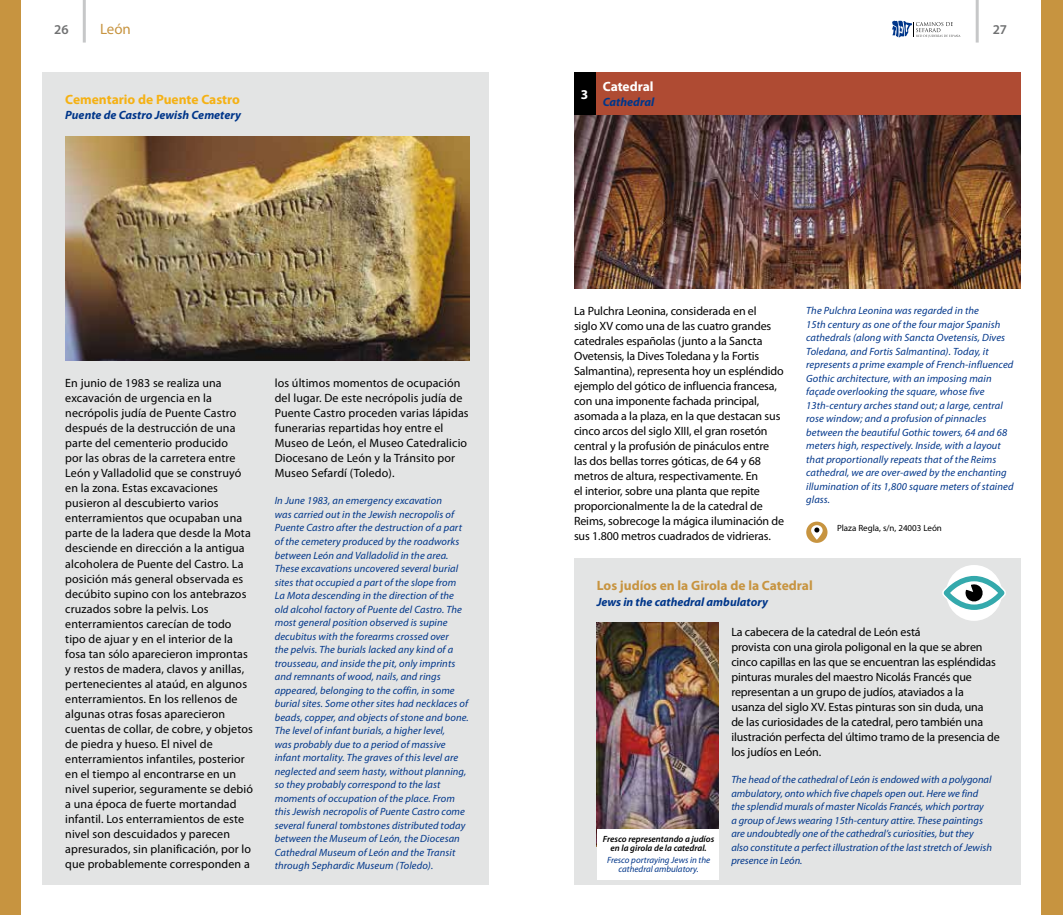
<style>
.page{position:relative;width:1063px;height:915px;background:#fff}
.page>*{position:absolute;margin:0;border:0;box-sizing:border-box;transform-origin:0 0}
.t1{font:15px "Myriad Pro";color:#c79440}
.t2{font:700 13.5px "Myriad Pro";color:#c79440}
.t3{font:700 13.5px "Myriad Pro";color:#f5b114}
.t4{font:700 13.5px "Myriad Pro";letter-spacing:-.005em;color:#fff}
.t5{font:600 13.5px "Myriad Pro";color:#707172}
.t6{font:12px/15px "Myriad Pro";letter-spacing:.005em;color:#000}
.t7{font:italic 700 12px "Myriad Pro";color:#00368a}
.t8{font:italic 10.5px/13.5px "Myriad Pro";letter-spacing:.01em;color:#00368a}
.t9{font:italic 600 9px/9px "Myriad Pro";color:#000;text-align:center}
.t10{font:italic 9px/9px "Myriad Pro";color:#00368a;text-align:center}
.t11{font:9px "Myriad Pro";color:#000}
</style>
<div class="page">
<div style="left:1042px;top:0;width:21px;height:914px;background:#c79440"></div>
<hr style="left:976px;top:0;width:3px;height:43px;background:#c6c7c8">
<svg style="left:892px;top:21px;width:69px;height:17px"></svg>
<hr style="left:83px;top:0;width:3px;height:43px;background:#c6c7c8">
<div style="left:0;top:0;width:21px;height:914px;background:#c79440"></div>
<img style="left:574px;top:115px;width:446px;height:173px">
<div style="left:574px;top:72px;width:446px;height:43px;background:#af4b33"></div>
<div style="left:574px;top:72px;width:21px;height:43px;background:#000"></div>
<svg style="left:806px;top:521px;width:22px;height:21px"></svg>
<svg style="left:811px;top:525px;width:12px;height:14px"></svg>
<div style="left:43px;top:72px;width:446px;height:812px;background:#e3e4e4"></div>
<img style="left:65px;top:136px;width:404px;height:224px">
<div style="left:574px;top:558px;width:446px;height:326px;background:#e3e4e4"></div>
<img style="left:597px;top:622px;width:122px;height:206px">
<div style="left:946px;top:564px;width:56px;height:56px;background:#fff;border-radius:50%"></div>
<svg style="left:942px;top:573px;width:64px;height:39px"></svg>
<div style="left:597px;top:828px;width:122px;height:51px;background:#fff"></div>
<p class="t5" style="left:54px;top:21px;width:16px">26</p>
<p class="t1" style="left:100px;top:20px;width:32px">León</p>
<p class="t5" style="left:993px;top:21px;width:16px">27</p>
<p class="t3" style="left:65px;top:90px;width:176px">Cementario de Puente Castro</p>
<p class="t7" style="left:65px;top:107px;width:177px">Puente de Castro Jewish Cemetery</p>
<p class="t6" style="left:65px;top:375px;width:189px">En junio de 1983 se realiza una excavación de urgencia en la necrópolis judía de Puente Castro después de la destrucción de una parte del cementerio producido<br>por las obras de la carretera entre León y Valladolid que se construyó en la zona. Estas excavaciones pusieron al descubierto varios enterramientos que ocupaban una parte de la ladera que desde la Mota desciende en dirección a la antigua alcoholera de Puente del Castro. La posición más general observada es decúbito supino con los antebrazos cruzados sobre la pelvis. Los enterramientos carecían de todo tipo de ajuar y en el interior de la fosa tan sólo aparecieron improntas y restos de madera, clavos y anillas, pertenecientes al ataúd, en algunos enterramientos. En los rellenos de algunas otras fosas aparecieron cuentas de collar, de cobre, y objetos de piedra y hueso. El nivel de enterramientos infantiles, posterior en el tiempo al encontrarse en un nivel superior, seguramente se debió a una época de fuerte mortandad infantil. Los enterramientos de este nivel son descuidados y parecen apresurados, sin planificación, por lo que probablemente corresponden a</p>
<p class="t6" style="left:275px;top:375px;width:195px">los últimos momentos de ocupación del lugar. De este necrópolis judía de Puente Castro proceden varias lápidas funerarias repartidas hoy entre el Museo de León, el Museo Catedralicio Diocesano de León y la Tránsito por Museo Sefardí (Toledo).</p>
<p class="t8" style="left:275px;top:494px;width:196px">In June 1983, an emergency excavation<br>was carried out in the Jewish necropolis of Puente Castro after the destruction of a part of the cemetery produced by the roadworks between León and Valladolid in the area.<br>These excavations uncovered several burial sites that occupied a part of the slope from La Mota descending in the direction of the old alcohol factory of Puente del Castro. The most general position observed is supine decubitus with the forearms crossed over<br>the pelvis. The burials lacked any kind of a trousseau, and inside the pit, only imprints and remnants of wood, nails, and rings appeared, belonging to the coffin, in some burial sites. Some other sites had necklaces of beads, copper, and objects of stone and bone.<br>The level of infant burials, a higher level,<br>was probably due to a period of massive infant mortality. The graves of this level are neglected and seem hasty, without planning, so they probably correspond to the last moments of occupation of the place. From this Jewish necropolis of Puente Castro come several funeral tombstones distributed today between the Museum of León, the Diocesan Cathedral Museum of León and the Transit through Sephardic Museum (Toledo).</p>
<p class="t4" style="left:581px;top:85px;width:9px">3</p>
<p class="t4" style="left:603px;top:78px;width:52px">Catedral</p>
<p class="t7" style="left:603px;top:94px;width:53px">Cathedral</p>
<p class="t6" style="left:574px;top:303px;width:212px">La Pulchra Leonina, considerada en el<br>siglo XV como una de las cuatro grandes catedrales españolas (junto a la Sancta Ovetensis, la Dives Toledana y la Fortis Salmantina), representa hoy un espléndido ejemplo del gótico de influencia francesa, con una imponente fachada principal, asomada a la plaza, en la que destacan sus cinco arcos del siglo XIII, el gran rosetón central y la profusión de pináculos entre las dos bellas torres góticas, de 64 y 68 metros de altura, respectivamente. En<br>el interior, sobre una planta que repite proporcionalmente la de la catedral de Reims, sobrecoge la mágica iluminación de sus 1.800 metros cuadrados de vidrieras.</p>
<p class="t8" style="left:806px;top:303px;width:209px">The Pulchra Leonina was regarded in the<br>15th century as one of the four major Spanish cathedrals (along with Sancta Ovetensis, Dives Toledana, and Fortis Salmantina). Today, it represents a prime example of French-influenced Gothic architecture, with an imposing main façade overlooking the square, whose five 13th-century arches stand out; a large, central rose window; and a profusion of pinnacles between the beautiful Gothic towers, 64 and 68 meters high, respectively. Inside, with a layout that proportionally repeats that of the Reims cathedral, we are over-awed by the enchanting illumination of its 1,800 square meters of stained glass.</p>
<p class="t11" style="left:837px;top:522px;width:106px">Plaza Regla, s/n, 24003 León</p>
<p class="t2" style="left:597px;top:576px;width:217px">Los judíos en la Girola de la Catedral</p>
<p class="t7" style="left:597px;top:594px;width:173px">Jews in the cathedral ambulatory</p>
<p class="t6" style="left:731px;top:624px;width:270px">La cabecera de la catedral de León está<br>provista con una girola poligonal en la que se abren cinco capillas en las que se encuentran las espléndidas pinturas murales del maestro Nicolás Francés que representan a un grupo de judíos, ataviados a la usanza del siglo XV. Estas pinturas son sin duda, una<br>de las curiosidades de la catedral, pero también una ilustración perfecta del último tramo de la presencia de los judíos en León.</p>
<p class="t8" style="left:731px;top:772px;width:262px">The head of the cathedral of León is endowed with a polygonal ambulatory, onto which five chapels open out. Here we find the splendid murals of master Nicolás Francés, which portray a group of Jews wearing 15th-century attire. These paintings are undoubtedly one of the cathedral’s curiosities, but they also constitute a perfect illustration of the last stretch of Jewish presence in León.</p>
<p class="t9" style="left:603px;top:833px;width:113px">Fresco representando a judíos en la girola de la catedral.</p>
<p class="t10" style="left:607px;top:854px;width:105px">Fresco portraying Jews in the cathedral ambulatory.</p>
</div>
